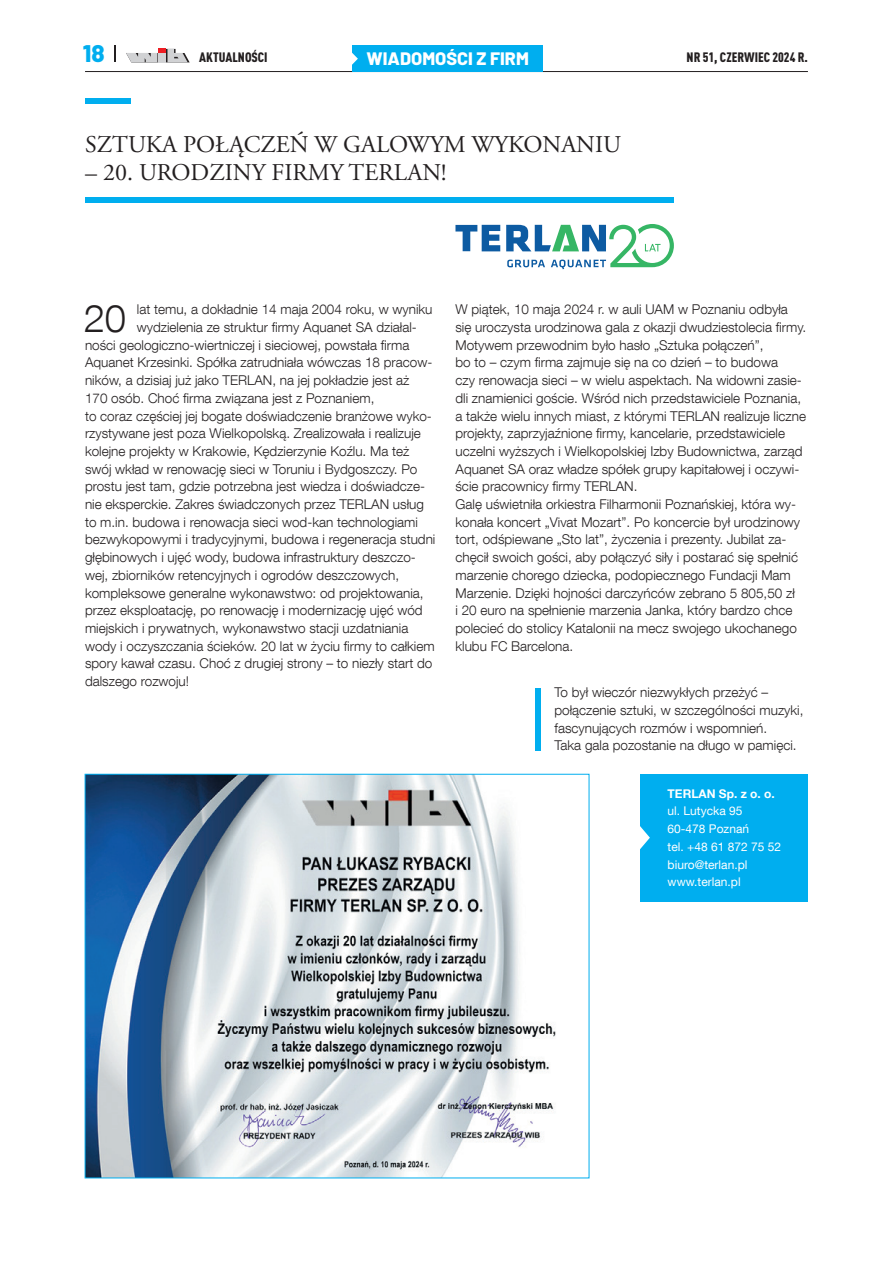
<style>
.page{position:relative;width:893px;height:1263px;background:#fff}
.page>*{position:absolute;margin:0;border:0;box-sizing:border-box;transform-origin:0 0}
.t1{font:300 38.25px "Helvetica Neue LT Com";color:#231f20}
.t2{font:24px "Adobe Garamond Pro";color:#231f20}
.t3{font:800 24px "Barlow";color:#00aeef}
.t4{font:800 18px "Barlow";color:#fff}
.t5{font:300 13.5px/17.7px "Helvetica Neue LT Com";color:#231f20}
.t6{font:900 condensed 13.5px "DIN Pro";color:#231f20}
.t7{font:12px/17.7px "Helvetica Neue LT Com";color:#fff}
.t8{font:700 12px "Helvetica Neue LT Com";color:#fff}
</style>
<div class="page">
<svg style="left:126px;top:49px;width:64px;height:13px"></svg>
<svg style="left:114px;top:45px;width:1px;height:17px"></svg>
<hr style="left:85px;top:71px;width:723px;height:1px;background:#231f20">
<div style="left:352px;top:45px;width:191px;height:27px;background:#00aeef"></div>
<svg style="left:352px;top:52px;width:6px;height:13px"></svg>
<div style="left:85px;top:98px;width:45px;height:6px;background:#00aeef"></div>
<div style="left:85px;top:197px;width:589px;height:6px;background:#00aeef"></div>
<svg style="left:455px;top:225px;width:45px;height:26px"></svg>
<svg style="left:506px;top:224px;width:168px;height:45px"></svg>
<img style="left:87px;top:776px;width:469px;height:400px">
<div style="left:640px;top:774px;width:168px;height:127px;background:#00aeef"></div>
<svg style="left:640px;top:826px;width:10px;height:24px"></svg>
<div style="left:535px;top:688px;width:6px;height:62px;background:#00aeef"></div>
<h2 class="t3" style="left:83px;top:36px;width:23px">18</h2>
<p class="t6" style="left:199px;top:47px;width:70px">AKTUALNOŚCI</p>
<h3 class="t4" style="left:367px;top:45px;width:164px">WIADOMOŚCI Z FIRM</h3>
<p class="t6" style="left:687px;top:47px;width:123px">NR 51, CZERWIEC 2024 R.</p>
<h2 class="t2" style="left:85px;top:129px;width:538px">SZTUKA POŁĄCZEŃ W GALOWYM WYKONANIU</h2>
<h2 class="t2" style="left:85px;top:158px;width:363px">– 20. URODZINY FIRMY TERLAN!</h2>
<h1 class="t1" style="left:84px;top:295px;width:44px">20</h1>
<p class="t5" style="left:137px;top:300px;width:297px">lat temu, a dokładnie 14 maja 2004 roku, w wyniku</p>
<p class="t5" style="left:137px;top:318px;width:282px">wydzielenia ze struktur firmy Aquanet SA działal-</p>
<p class="t5" style="left:85px;top:336px;width:326px">ności geologiczno-wiertniczej i sieciowej, powstała firma</p>
<p class="t5" style="left:85px;top:353px;width:349px">Aquanet Krzesinki. Spółka zatrudniała wówczas 18 pracow-</p>
<p class="t5" style="left:85px;top:371px;width:326px">ników, a dzisiaj już jako TERLAN, na jej pokładzie jest aż</p>
<p class="t5" style="left:85px;top:389px;width:291px">170 osób. Choć firma związana jest z Poznaniem,</p>
<p class="t5" style="left:85px;top:407px;width:348px">to coraz częściej jej bogate doświadczenie branżowe wyko-</p>
<p class="t5" style="left:85px;top:424px;width:337px">rzystywane jest poza Wielkopolską. Zrealizowała i realizuje</p>
<p class="t5" style="left:85px;top:442px;width:326px">kolejne projekty w Krakowie, Kędzierzynie Koźlu. Ma też</p>
<p class="t5" style="left:85px;top:460px;width:334px">swój wkład w renowację sieci w Toruniu i Bydgoszczy. Po</p>
<p class="t5" style="left:85px;top:477px;width:342px">prostu jest tam, gdzie potrzebna jest wiedza i doświadcze-</p>
<p class="t5" style="left:85px;top:495px;width:340px">nie eksperckie. Zakres świadczonych przez TERLAN usług</p>
<p class="t5" style="left:85px;top:513px;width:334px">to m.in. budowa i renowacja sieci wod-kan technologiami</p>
<p class="t5" style="left:85px;top:530px;width:352px">bezwykopowymi i tradycyjnymi, budowa i regeneracja studni</p>
<p class="t5" style="left:85px;top:548px;width:332px">głębinowych i ujęć wody, budowa infrastruktury deszczo-</p>
<p class="t5" style="left:85px;top:566px;width:316px">wej, zbiorników retencyjnych i ogrodów deszczowych,</p>
<p class="t5" style="left:85px;top:584px;width:340px">kompleksowe generalne wykonawstwo: od projektowania,</p>
<p class="t5" style="left:85px;top:601px;width:339px">przez eksploatację, po renowację i modernizację ujęć wód</p>
<p class="t5" style="left:85px;top:619px;width:325px">miejskich i prywatnych, wykonawstwo stacji uzdatniania</p>
<p class="t5" style="left:85px;top:637px;width:351px">wody i oczyszczania ścieków. 20 lat w życiu firmy to całkiem</p>
<p class="t5" style="left:85px;top:654px;width:349px">spory kawał czasu. Choć z drugiej strony – to niezły start do</p>
<p class="t5" style="left:85px;top:672px;width:106px">dalszego rozwoju!</p>
<p class="t5" style="left:455px;top:300px;width:352px">W piątek, 10 maja 2024 r. w auli UAM w Poznaniu odbyła się uroczysta urodzinowa gala z okazji dwudziestolecia firmy.<br>Motywem przewodnim było hasło „Sztuka połączeń”,<br>bo to – czym firma zajmuje się na co dzień – to budowa<br>czy renowacja sieci – w wielu aspektach. Na widowni zasie&shy;dli znamienici goście. Wśród nich przedstawiciele Poznania, a także wielu innych miast, z którymi TERLAN realizuje liczne projekty, zaprzyjaźnione firmy, kancelarie, przedstawiciele uczelni wyższych i Wielkopolskiej Izby Budownictwa, zarząd Aquanet SA oraz władze spółek grupy kapitałowej i oczywi&shy;ście pracownicy firmy TERLAN.<br>Galę uświetniła orkiestra Filharmonii Poznańskiej, która wy&shy;konała koncert „Vivat Mozart”. Po koncercie był urodzinowy tort, odśpiewane „Sto lat”, życzenia i prezenty. Jubilat za&shy;chęcił swoich gości, aby połączyć siły i postarać się spełnić marzenie chorego dziecka, podopiecznego Fundacji Mam Marzenie. Dzięki hojności darczyńców zebrano 5 805,50 zł<br>i 20 euro na spełnienie marzenia Janka, który bardzo chce polecieć do stolicy Katalonii na mecz swojego ukochanego klubu FC Barcelona.</p>
<p class="t5" style="left:554px;top:683px;width:251px">To był wieczór niezwykłych przeżyć – połączenie sztuki, w szczególności muzyki, fascynujących rozmów i wspomnień.<br>Taka gala pozostanie na długo w pamięci.</p>
<p class="t8" style="left:668px;top:786px;width:109px">TERLAN Sp. z o. o.</p>
<p class="t7" style="left:668px;top:802px;width:115px">ul. Lutycka 95<br>60-478 Poznań<br>tel. +48 61 872 75 52 biuro@terlan.pl www.terlan.pl</p>
</div>
